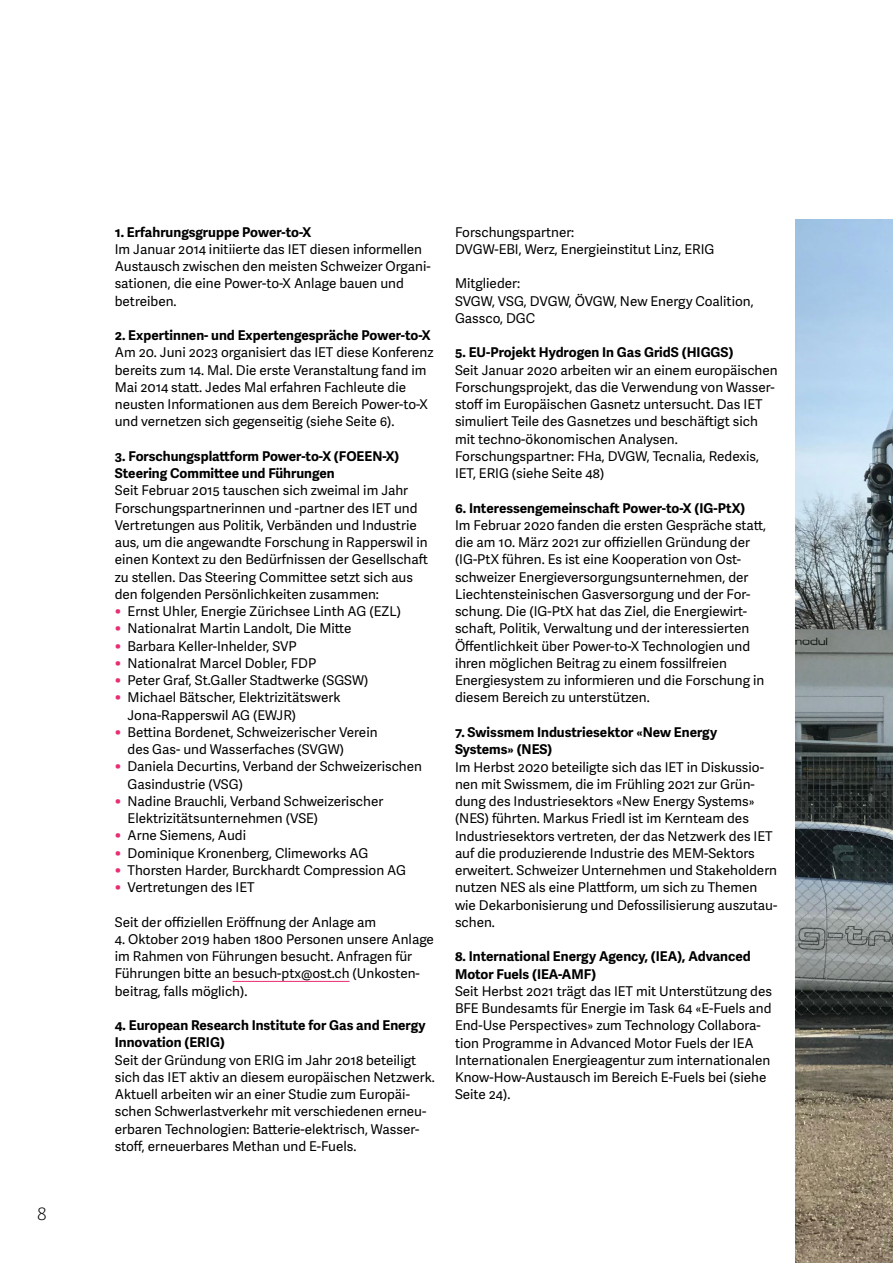
<style>
.page{position:relative;width:893px;height:1263px;background:#fff}
.page>*{position:absolute;margin:0;border:0;box-sizing:border-box;transform-origin:0 0}
.t1{font:100 19.5px "Adelle";color:#000}
.t2{font:13.5px/17.2px "Adelle Sans";color:#000}
.t3{font:700 13.5px/17.2px "Adelle Sans";color:#000}
.s1{font-size:16.5px;color:#e82d72}
</style>
<div class="page">
<hr style="left:233px;top:981px;width:117px;height:1px;background:#e82d72">
<img style="left:795px;top:219px;width:98px;height:1044px">
<h1 class="t1" style="left:37px;top:1201px;width:11px">8</h1>
<p class="t3" style="left:115px;top:223px;width:198px">1. Erfahrungsgruppe Power-to-X</p>
<p class="t2" style="left:115px;top:241px;width:317px">Im Januar 2014 initiierte das IET diesen informellen Austausch zwischen den meisten Schweizer Organi&shy;sationen, die eine Power-to-X Anlage bauen und betreiben.</p>
<p class="t3" style="left:115px;top:327px;width:317px">2. Expertinnen- und Expertengespräche Power-to-X</p>
<p class="t2" style="left:115px;top:344px;width:320px">Am 20. Juni 2023 organisiert das IET diese Konferenz bereits zum 14. Mal. Die erste Veranstaltung fand im Mai 2014 statt. Jedes Mal erfahren Fachleute die neusten Informationen aus dem Bereich Power-to-X und vernetzen sich gegenseitig (siehe Seite 6).</p>
<p class="t3" style="left:115px;top:448px;width:286px">3. Forschungsplattform Power-to-X (FOEEN-X)<br>Steering Committee und Führungen</p>
<p class="t2" style="left:115px;top:482px;width:315px">Seit Februar 2015 tauschen sich zweimal im Jahr Forschungspartnerinnen und -partner des IET und Vertretungen aus Politik, Verbänden und Industrie aus, um die angewandte Forschung in Rapperswil in einen Kontext zu den Bedürfnissen der Gesellschaft zu stellen. Das Steering Committee setzt sich aus den folgenden Persönlichkeiten zusammen:</p>
<p class="t2" style="left:115px;top:603px;width:288px"><span class="s1">•</span> Ernst Uhler, Energie Zürichsee Linth AG (EZL)</p>
<p class="t2" style="left:115px;top:620px;width:238px"><span class="s1">•</span> Nationalrat Martin Landolt, Die Mitte</p>
<p class="t2" style="left:115px;top:638px;width:183px"><span class="s1">•</span> Barbara Keller-Inhelder, SVP</p>
<p class="t2" style="left:115px;top:655px;width:203px"><span class="s1">•</span> Nationalrat Marcel Dobler, FDP</p>
<p class="t2" style="left:115px;top:672px;width:255px"><span class="s1">•</span> Peter Graf, St.Galler Stadtwerke (SGSW)</p>
<p class="t2" style="left:128px;top:689px;width:215px;text-indent:-13px"><span class="s1">•</span> Michael Bätscher, Elektrizitätswerk<br>Jona-Rapperswil AG (EWJR)</p>
<p class="t2" style="left:128px;top:724px;width:251px;text-indent:-13px"><span class="s1">•</span> Bettina Bordenet, Schweizerischer Verein des Gas- und Wasserfaches (SVGW)</p>
<p class="t2" style="left:128px;top:758px;width:296px;text-indent:-13px"><span class="s1">•</span> Daniela Decurtins, Verband der Schweizerischen<br>Gasindustrie (VSG)</p>
<p class="t2" style="left:128px;top:793px;width:257px;text-indent:-13px"><span class="s1">•</span> Nadine Brauchli, Verband Schweizerischer<br>Elektrizitätsunternehmen (VSE)</p>
<p class="t2" style="left:115px;top:827px;width:133px"><span class="s1">•</span> Arne Siemens, Audi</p>
<p class="t2" style="left:115px;top:845px;width:255px"><span class="s1">•</span> Dominique Kronenberg, Climeworks AG</p>
<p class="t2" style="left:115px;top:862px;width:293px"><span class="s1">•</span> Thorsten Harder, Burckhardt Compression AG</p>
<p class="t2" style="left:115px;top:879px;width:141px"><span class="s1">•</span> Vertretungen des IET</p>
<p class="t2" style="left:115px;top:914px;width:263px">Seit der offiziellen Eröffnung der Anlage am</p>
<p class="t2" style="left:115px;top:931px;width:321px">4. Oktober 2019 haben 1800 Personen unsere Anlage im Rahmen von Führungen besucht. Anfragen für Führungen bitte an besuch-ptx@ost.ch (Unkosten&shy;beitrag, falls möglich).</p>
<p class="t3" style="left:115px;top:1017px;width:312px">4. European Research Institute for Gas and Energy<br>Innovation (ERIG)</p>
<p class="t2" style="left:115px;top:1052px;width:322px">Seit der Gründung von ERIG im Jahr 2018 beteiligt sich das IET aktiv an diesem europäischen Netzwerk.<br>Aktuell arbeiten wir an einer Studie zum Europäi&shy;schen Schwerlastverkehr mit verschiedenen erneu&shy;erbaren Technologien: Batterie-elektrisch, Wasser&shy;stoff, erneuerbares Methan und E-Fuels.</p>
<p class="t2" style="left:455px;top:224px;width:261px">Forschungspartner:<br>DVGW-EBI, Werz, Energieinstitut Linz, ERIG</p>
<p class="t2" style="left:455px;top:275px;width:300px">Mitglieder:<br>SVGW, VSG, DVGW, ÖVGW, New Energy Coalition,<br>Gassco, DGC</p>
<p class="t3" style="left:455px;top:344px;width:280px">5. EU-Projekt Hydrogen In Gas GridS (HIGGS)</p>
<p class="t2" style="left:455px;top:362px;width:324px">Seit Januar 2020 arbeiten wir an einem europäischen Forschungsprojekt, das die Verwendung von Wasser&shy;stoff im Europäischen Gasnetz untersucht. Das IET simuliert Teile des Gasnetzes und beschäftigt sich mit techno-ökonomischen Analysen.<br>Forschungspartner: FHa, DVGW, Tecnalia, Redexis, IET, ERIG (siehe Seite 48)</p>
<p class="t3" style="left:455px;top:500px;width:292px">6. Interessengemeinschaft Power-to-X (IG-PtX)</p>
<p class="t2" style="left:455px;top:517px;width:313px">Im Februar 2020 fanden die ersten Gespräche statt, die am 10. März 2021 zur offiziellen Gründung der (IG-PtX führen. Es ist eine Kooperation von Ost&shy;schweizer Energieversorgungsunternehmen, der Liechtensteinischen Gasversorgung und der For&shy;schung. Die (IG-PtX hat das Ziel, die Energiewirt&shy;schaft, Politik, Verwaltung und der interessierten Öffentlichkeit über Power-to-X Technologien und ihren möglichen Beitrag zu einem fossilfreien Energiesystem zu informieren und die Forschung in diesem Bereich zu unterstützen.</p>
<p class="t3" style="left:455px;top:724px;width:264px">7. Swissmem Industriesektor «New Energy<br>Systems» (NES)</p>
<p class="t2" style="left:455px;top:758px;width:324px">Im Herbst 2020 beteiligte sich das IET in Diskussio&shy;nen mit Swissmem, die im Frühling 2021 zur Grün&shy;dung des Industriesektors «New Energy Systems» (NES) führten. Markus Friedl ist im Kernteam des Industriesektors vertreten, der das Netzwerk des IET auf die produzierende Industrie des MEM-Sektors erweitert. Schweizer Unternehmen und Stakeholdern nutzen NES als eine Plattform, um sich zu Themen wie Dekarbonisierung und Defossilisierung auszutau&shy;schen.</p>
<p class="t3" style="left:455px;top:948px;width:297px">8. International Energy Agency, (IEA), Advanced<br>Motor Fuels (IEA-AMF)</p>
<p class="t2" style="left:455px;top:983px;width:318px">Seit Herbst 2021 trägt das IET mit Unterstützung des BFE Bundesamts für Energie im Task 64 «E-Fuels and End-Use Perspectives» zum Technology Collabora&shy;tion Programme in Advanced Motor Fuels der IEA Internationalen Energieagentur zum internationalen Know-How-Austausch im Bereich E-Fuels bei (siehe Seite 24).</p>
</div>
